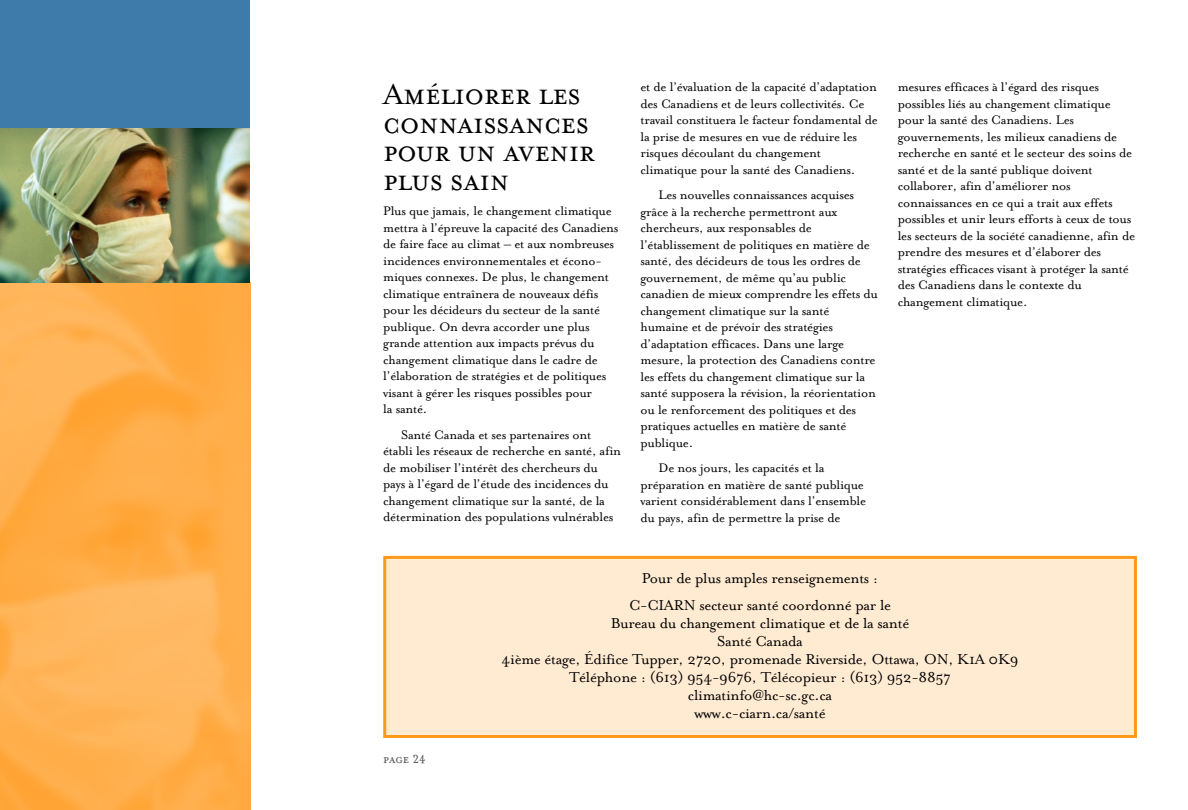
<style>
.page{position:relative;width:1188px;height:810px;background:#fff}
.page>*{position:absolute;margin:0;border:0;box-sizing:border-box;transform-origin:0 0}
.t1{font:33px/28.5px "Mrs Eaves Small Caps";letter-spacing:-.015em;color:#000}
.t2{font:16.5px/18px "Mrs Eaves Roman";letter-spacing:-.02em;color:#000;text-align:center}
.t3{font:14.25px/16.5px "Mrs Eaves Roman";letter-spacing:-.02em;color:#000}
.t4{font:13.5px "Mrs Eaves Fractions";letter-spacing:-.01em;color:#4d4d4d}
</style>
<div class="page">
<img style="left:0;top:282px;width:250px;height:528px">
<div style="left:0;top:0;width:250px;height:128px;background:#3f7baa"></div>
<img style="left:0;top:128px;width:250px;height:154px">
<div style="left:385px;top:557px;width:750px;height:180px;background:#ffebd2"></div>
<div style="left:383px;top:556px;width:754px;height:182px;border:3px solid #ff991c"></div>
<h1 class="t1" style="left:383px;top:79px;width:213px">Améliorer les connaissances pour un avenir plus sain</h1>
<p class="t3" style="left:383px;top:202px;width:237px">Plus que jamais, le changement climatique mettra à l’épreuve la capacité des Canadiens de faire face au climat – et aux nombreuses incidences environnementales et écono&shy;miques connexes. De plus, le changement climatique entraînera de nouveaux défis pour les décideurs du secteur de la santé publique. On devra accorder une plus grande attention aux impacts prévus du changement climatique dans le cadre de l’élaboration de stratégies et de politiques visant à gérer les risques possibles pour<br>la santé.</p>
<p class="t3" style="left:383px;top:426px;width:239px;text-indent:18px">Santé Canada et ses partenaires ont établi les réseaux de recherche en santé, afin de mobiliser l’intérêt des chercheurs du pays à l’égard de l’étude des incidences du changement climatique sur la santé, de la détermination des populations vulnérables</p>
<p class="t3" style="left:640px;top:78px;width:239px">et de l’évaluation de la capacité d’adaptation des Canadiens et de leurs collectivités. Ce travail constituera le facteur fondamental de la prise de mesures en vue de réduire les risques découlant du changement climatique pour la santé des Canadiens.</p>
<p class="t3" style="left:640px;top:186px;width:239px;text-indent:18px">Les nouvelles connaissances acquises grâce à la recherche permettront aux chercheurs, aux responsables de l’établissement de politiques en matière de santé, des décideurs de tous les ordres de gouvernement, de même qu’au public canadien de mieux comprendre les effets du changement climatique sur la santé humaine et de prévoir des stratégies d’adaptation efficaces. Dans une large mesure, la protection des Canadiens contre les effets du changement climatique sur la santé supposera la révision, la réorientation ou le renforcement des politiques et des pratiques actuelles en matière de santé publique.</p>
<p class="t3" style="left:640px;top:459px;width:227px;text-indent:18px">De nos jours, les capacités et la préparation en matière de santé publique varient considérablement dans l’ensemble du pays, afin de permettre la prise de</p>
<p class="t3" style="left:898px;top:78px;width:239px">mesures efficaces à l’égard des risques possibles liés au changement climatique pour la santé des Canadiens. Les gouvernements, les milieux canadiens de recherche en santé et le secteur des soins de santé et de la santé publique doivent collaborer, afin d’améliorer nos connaissances en ce qui a trait aux effets possibles et unir leurs efforts à ceux de tous les secteurs de la société canadienne, afin de prendre des mesures et d’élaborer des stratégies efficaces visant à protéger la santé des Canadiens dans le contexte du changement climatique.</p>
<p class="t4" style="left:383px;top:750px;width:44px">page 24</p>
<p class="t2" style="left:629px;top:564px;width:264px;line-height:27px">Pour de plus amples renseignements :<br>C-CIARN secteur santé coordonné par le</p>
<p class="t2" style="left:502px;top:613px;width:518px">Bureau du changement climatique et de la santé<br>Santé Canada<br>4ième étage, Édifice Tupper, 2720, promenade Riverside, Ottawa, ON, K1A 0K9<br>Téléphone : (613) 954-9676, Télécopieur : (613) 952-8857 climatinfo@hc-sc.gc.ca<br>www.c-ciarn.ca/santé</p>
</div>
